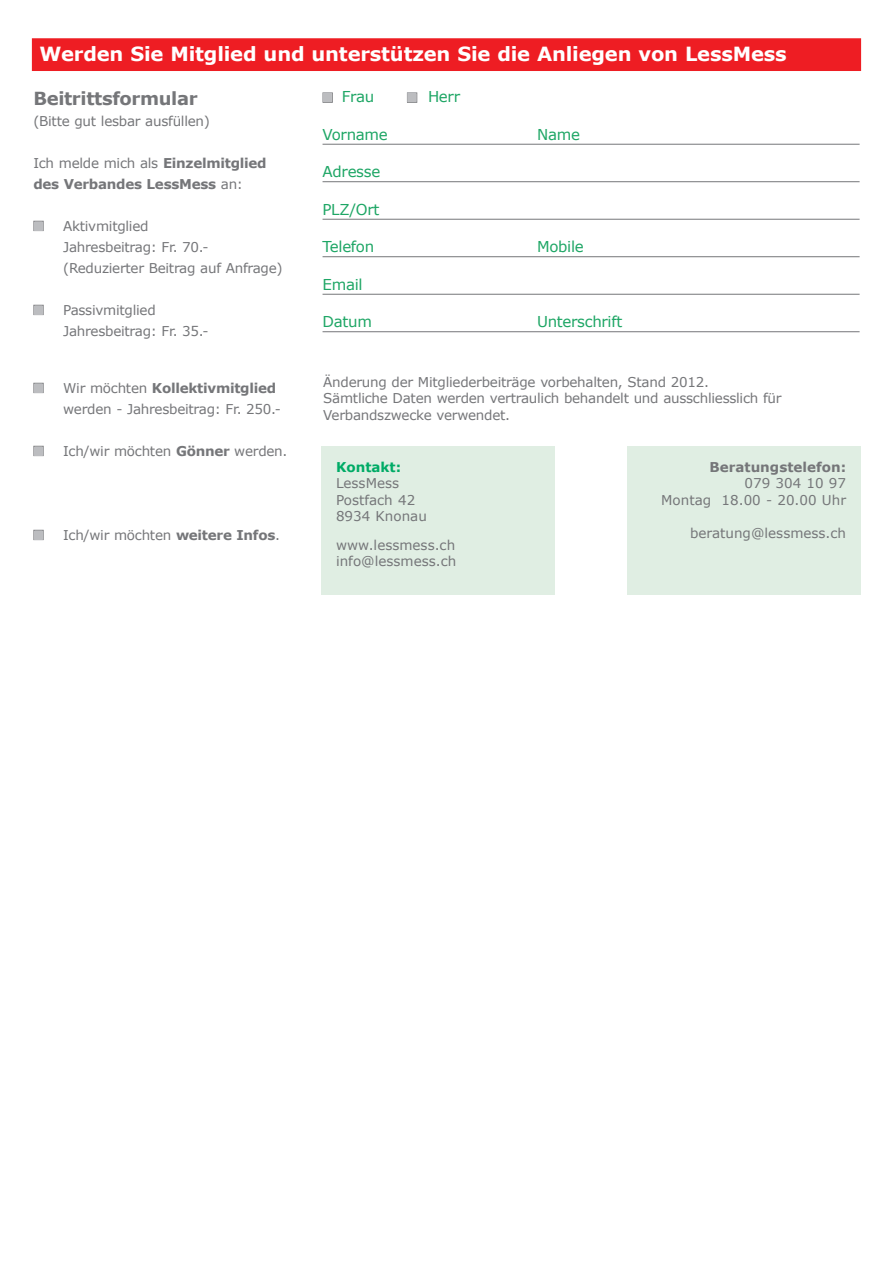
<style>
.page{position:relative;width:893px;height:1263px;background:#fff}
.page>*{position:absolute;margin:0;border:0;box-sizing:border-box;transform-origin:0 0}
.t1{font:700 19.5px "Verdana";letter-spacing:-.01em;color:#fff}
.t2{font:700 18px "Verdana";letter-spacing:-.02em;color:#757679}
.t3{font:15px "Verdana";letter-spacing:-.02em;color:#1ea665}
.t4{font:13.5px/21px "Verdana";letter-spacing:-.02em;color:#757679}
.t5{font:13.5px/16.5px "Verdana";color:#757679}
.t6{font:700 13.5px/21px "Verdana";letter-spacing:-.02em;color:#757679}
.t7{font:700 13.5px "Verdana";color:#757679}
.t8{font:700 13.5px "Verdana";color:#00ab66}
.s1{font-weight:400}
.s2{color:#bcbdc0}
.s3{font-weight:700}
</style>
<div class="page">
<div style="left:33px;top:221px;width:11px;height:10px;border:1px solid #757679"></div>
<div style="left:33px;top:305px;width:11px;height:10px;border:1px solid #757679"></div>
<div style="left:33px;top:383px;width:11px;height:10px;border:1px solid #757679"></div>
<div style="left:33px;top:446px;width:11px;height:10px;border:1px solid #757679"></div>
<div style="left:33px;top:530px;width:11px;height:10px;border:1px solid #757679"></div>
<div style="left:34px;top:41px;width:825px;height:28px;background:#ee1d23"></div>
<div style="left:32px;top:38px;width:829px;height:33px;border:4px solid #ee1d23"></div>
<div style="left:321px;top:446px;width:234px;height:149px;background:#e0eee3"></div>
<hr style="left:323px;top:144px;width:537px;height:1px;background:#757679">
<hr style="left:323px;top:181px;width:537px;height:1px;background:#757679">
<hr style="left:323px;top:219px;width:537px;height:1px;background:#757679">
<hr style="left:323px;top:256px;width:537px;height:1px;background:#757679">
<hr style="left:323px;top:294px;width:537px;height:1px;background:#757679">
<hr style="left:323px;top:331px;width:537px;height:1px;background:#757679">
<div style="left:323px;top:93px;width:10px;height:10px;border:1px solid #757679"></div>
<div style="left:407px;top:93px;width:10px;height:10px;border:1px solid #757679"></div>
<div style="left:627px;top:446px;width:234px;height:149px;background:#e0eee3"></div>
<h1 class="t1" style="left:39px;top:41px;width:749px">Werden Sie Mitglied und unterstützen Sie die Anliegen von LessMess</h1>
<h2 class="t2" style="left:33px;top:87px;width:166px">Beitrittsformular</h2>
<p class="t4" style="left:33px;top:110px;width:178px">(Bitte gut lesbar ausfüllen)</p>
<p class="t6" style="left:33px;top:152px;width:235px"><span class="s1">Ich melde mich als</span> Einzelmitglied des Verbandes LessMess <span class="s1">an:</span></p>
<p class="t4" style="left:63px;top:215px;width:221px;text-indent:-30px"><span class="s2">■</span> Aktivmitglied<br>Jahresbeitrag: Fr. 70.- (Reduzierter Beitrag auf Anfrage)</p>
<p class="t4" style="left:63px;top:299px;width:147px;text-indent:-30px"><span class="s2">■</span> Passivmitglied<br>Jahresbeitrag: Fr. 35.-</p>
<p class="t4" style="left:63px;top:377px;width:219px;text-indent:-30px"><span class="s2">■</span> Wir möchten <span class="s3">Kollektivmitglied </span>werden - Jahresbeitrag: Fr. 250.-</p>
<p class="t4" style="left:33px;top:440px;width:256px"><span class="s2">■</span> Ich/wir möchten <span class="s3">Gönner</span> werden.</p>
<p class="t4" style="left:33px;top:524px;width:248px"><span class="s2">■</span> Ich/wir möchten <span class="s3">weitere Infos</span>.</p>
<p class="t3" style="left:323px;top:87px;width:53px"><span class="s2">■</span> Frau</p>
<p class="t3" style="left:407px;top:87px;width:55px"><span class="s2">■</span> Herr</p>
<p class="t3" style="left:323px;top:125px;width:67px">Vorname</p>
<p class="t3" style="left:537px;top:125px;width:44px">Name</p>
<p class="t3" style="left:323px;top:162px;width:59px">Adresse</p>
<p class="t3" style="left:323px;top:200px;width:58px">PLZ/Ort</p>
<p class="t3" style="left:323px;top:237px;width:53px">Telefon</p>
<p class="t3" style="left:537px;top:237px;width:48px">Mobile</p>
<p class="t3" style="left:323px;top:275px;width:42px">Email</p>
<p class="t3" style="left:323px;top:312px;width:51px">Datum</p>
<p class="t3" style="left:537px;top:312px;width:87px">Unterschrift</p>
<p class="t4" style="left:323px;top:373px;width:460px;line-height:16.5px">Änderung der Mitgliederbeiträge vorbehalten, Stand 2012.<br>Sämtliche Daten werden vertraulich behandelt und ausschliesslich für<br>Verbandszwecke verwendet.</p>
<p class="t8" style="left:336px;top:458px;width:67px">Kontakt:</p>
<p class="t5" style="left:336px;top:475px;width:92px">LessMess<br>Postfach 42<br>8934 Knonau</p>
<p class="t5" style="left:336px;top:536px;width:122px">www.lessmess.ch info@lessmess.ch</p>
<p class="t7" style="left:710px;top:458px;width:138px">Beratungstelefon:</p>
<p class="t5" style="left:661px;top:475px;width:186px;text-align:right">079 304 10 97<br>Montag 18.00 - 20.00 Uhr</p>
<p class="t5" style="left:690px;top:524px;width:157px">beratung@lessmess.ch</p>
</div>
